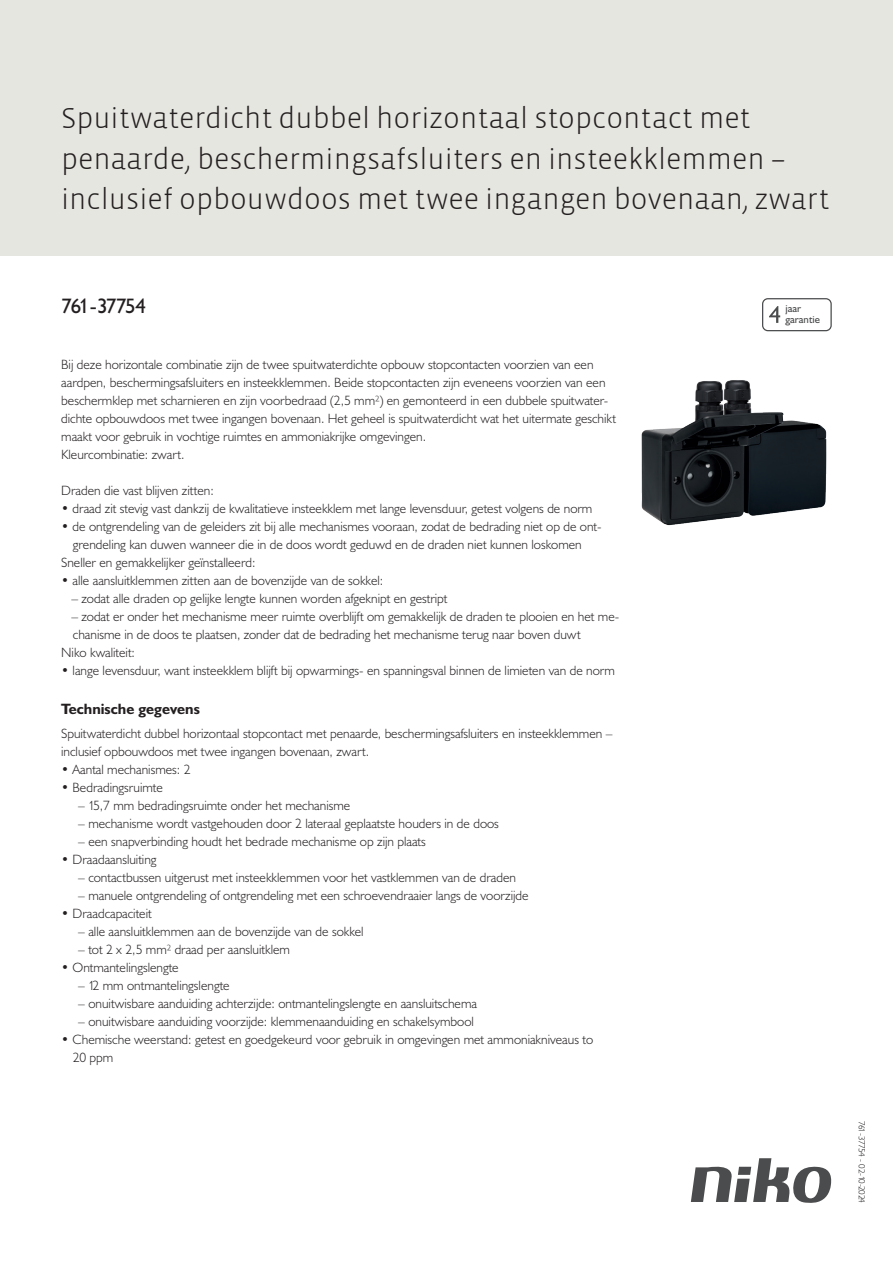
<style>
.page{position:relative;width:893px;height:1263px;background:#fff}
.page>*{position:absolute;margin:0;border:0;box-sizing:border-box;transform-origin:0 0}
.Title_datasheets{font:300 29.7px/40.5px "Vista Sans";color:#231f20}
.Article_number{font:21px "Humanist 521 BT";letter-spacing:-.05em;color:#231f20}
.Titles_parts{font:700 15px "Humanist 521 BT";color:#231f20}
.USP_Bullets{font:300 13.5px/18px "Humanist 521 BT";color:#231f20}
.Platte_tekst_CAB{font:300 13.5px/18px "Humanist 521 BT";color:#231f20}
.USP_Bullets_level_2{font:300 13.5px "Humanist 521 BT";color:#231f20}
.t1{font:10.8px/10.8px "Humanist 521 BT";color:#4b4c4d}
.Revision{font:300 9px "Humanist 521 BT";letter-spacing:-.07em;color:#231f20}
</style>
<div class="page">
<svg style="left:691px;top:1158px;width:141px;height:45px"></svg>
<div style="left:0;top:0;width:893px;height:255px;background:#e6e6e0"></div>
<svg style="left:762px;top:298px;width:70px;height:33px"></svg>
<img style="left:641px;top:380px;width:186px;height:146px">
<p class="Title_datasheets" style="left:61px;top:99px;width:770px">Spuitwaterdicht dubbel horizontaal stopcontact met penaarde, beschermingsafsluiters en insteekklemmen – inclusief opbouwdoos met twee ingangen bovenaan, zwart</p>
<p class="Article_number" style="left:61px;top:293px;width:86px">761-37754</p>
<p class="t1" style="left:785px;top:303px;width:36px">jaar garantie</p>
<p class="Platte_tekst_CAB" style="left:61px;top:355px;width:556px">Bij deze horizontale combinatie zijn de twee spuitwaterdichte opbouw stopcontacten voorzien van een aardpen, beschermingsafsluiters en insteekklemmen. Beide stopcontacten zijn eveneens voorzien van een beschermklep met scharnieren en zijn voorbedraad (2,5 mm²) en gemonteerd in een dubbele spuitwater&shy;dichte opbouwdoos met twee ingangen bovenaan. Het geheel is spuitwaterdicht wat het uitermate geschikt maakt voor gebruik in vochtige ruimtes en ammoniakrijke omgevingen.<br>Kleurcombinatie: zwart.</p>
<p class="USP_Bullets" style="left:61px;top:481px;width:154px">Draden die vast blijven zitten:</p>
<p class="USP_Bullets" style="left:61px;top:499px;width:533px">• draad zit stevig vast dankzij de kwalitatieve insteekklem met lange levensduur, getest volgens de norm</p>
<p class="USP_Bullets" style="left:73px;top:517px;width:530px;text-indent:-12px">• de ontgrendeling van de geleiders zit bij alle mechanismes vooraan, zodat de bedrading niet op de ont&shy;grendeling kan duwen wanneer die in de doos wordt geduwd en de draden niet kunnen loskomen</p>
<p class="USP_Bullets" style="left:61px;top:553px;width:196px">Sneller en gemakkelijker geïnstalleerd:</p>
<p class="USP_Bullets" style="left:61px;top:571px;width:324px">• alle aansluitklemmen zitten aan de bovenzijde van de sokkel:</p>
<p class="USP_Bullets" style="left:71px;top:589px;width:378px">– zodat alle draden op gelijke lengte kunnen worden afgeknipt en gestript</p>
<p class="USP_Bullets" style="left:71px;top:607px;width:549px">– zodat er onder het mechanisme meer ruimte overblijft om gemakkelijk de draden te plooien en het me&shy;chanisme in de doos te plaatsen, zonder dat de bedrading het mechanisme terug naar boven duwt</p>
<p class="USP_Bullets" style="left:61px;top:643px;width:75px">Niko kwaliteit:</p>
<p class="USP_Bullets" style="left:61px;top:661px;width:555px">• lange levensduur, want insteekklem blijft bij opwarmings- en spanningsval binnen de limieten van de norm</p>
<p class="Titles_parts" style="left:61px;top:699px;width:140px">Technische gegevens</p>
<p class="Platte_tekst_CAB" style="left:61px;top:724px;width:553px">Spuitwaterdicht dubbel horizontaal stopcontact met penaarde, beschermingsafsluiters en insteekklemmen – inclusief opbouwdoos met twee ingangen bovenaan, zwart.</p>
<p class="USP_Bullets" style="left:61px;top:760px;width:131px">• Aantal mechanismes: 2</p>
<p class="USP_Bullets" style="left:61px;top:778px;width:103px">• Bedradingsruimte</p>
<p class="USP_Bullets_level_2" style="left:78px;top:797px;width:274px">– 15,7 mm bedradingsruimte onder het mechanisme</p>
<p class="USP_Bullets_level_2" style="left:78px;top:815px;width:422px">– mechanisme wordt vastgehouden door 2 lateraal geplaatste houders in de doos</p>
<p class="USP_Bullets_level_2" style="left:78px;top:833px;width:349px">– een snapverbinding houdt het bedrade mechanisme op zijn plaats</p>
<p class="USP_Bullets" style="left:61px;top:850px;width:97px">• Draadaansluiting</p>
<p class="USP_Bullets_level_2" style="left:78px;top:869px;width:439px">– contactbussen uitgerust met insteekklemmen voor het vastklemmen van de draden</p>
<p class="USP_Bullets_level_2" style="left:78px;top:887px;width:452px">– manuele ontgrendeling of ontgrendeling met een schroevendraaier langs de voorzijde</p>
<p class="USP_Bullets" style="left:61px;top:904px;width:92px">• Draadcapaciteit</p>
<p class="USP_Bullets_level_2" style="left:78px;top:923px;width:287px">– alle aansluitklemmen aan de bovenzijde van de sokkel</p>
<p class="USP_Bullets_level_2" style="left:78px;top:941px;width:213px">– tot 2 x 2,5 mm² draad per aansluitklem</p>
<p class="USP_Bullets" style="left:61px;top:958px;width:119px">• Ontmantelingslengte</p>
<p class="USP_Bullets_level_2" style="left:78px;top:977px;width:153px">– 12 mm ontmantelingslengte</p>
<p class="USP_Bullets_level_2" style="left:78px;top:995px;width:400px">– onuitwisbare aanduiding achterzijde: ontmantelingslengte en aansluitschema</p>
<p class="USP_Bullets_level_2" style="left:78px;top:1013px;width:397px">– onuitwisbare aanduiding voorzijde: klemmenaanduiding en schakelsymbool</p>
<p class="USP_Bullets" style="left:73px;top:1030px;width:522px;text-indent:-12px">• Chemische weerstand: getest en goedgekeurd voor gebruik in omgevingen met ammoniakniveaus to<br>20 ppm</p>
<p class="Revision" style="left:868px;top:1121px;width:83px;rotate:90deg">761-37754 - 02-10-2024</p>
</div>
